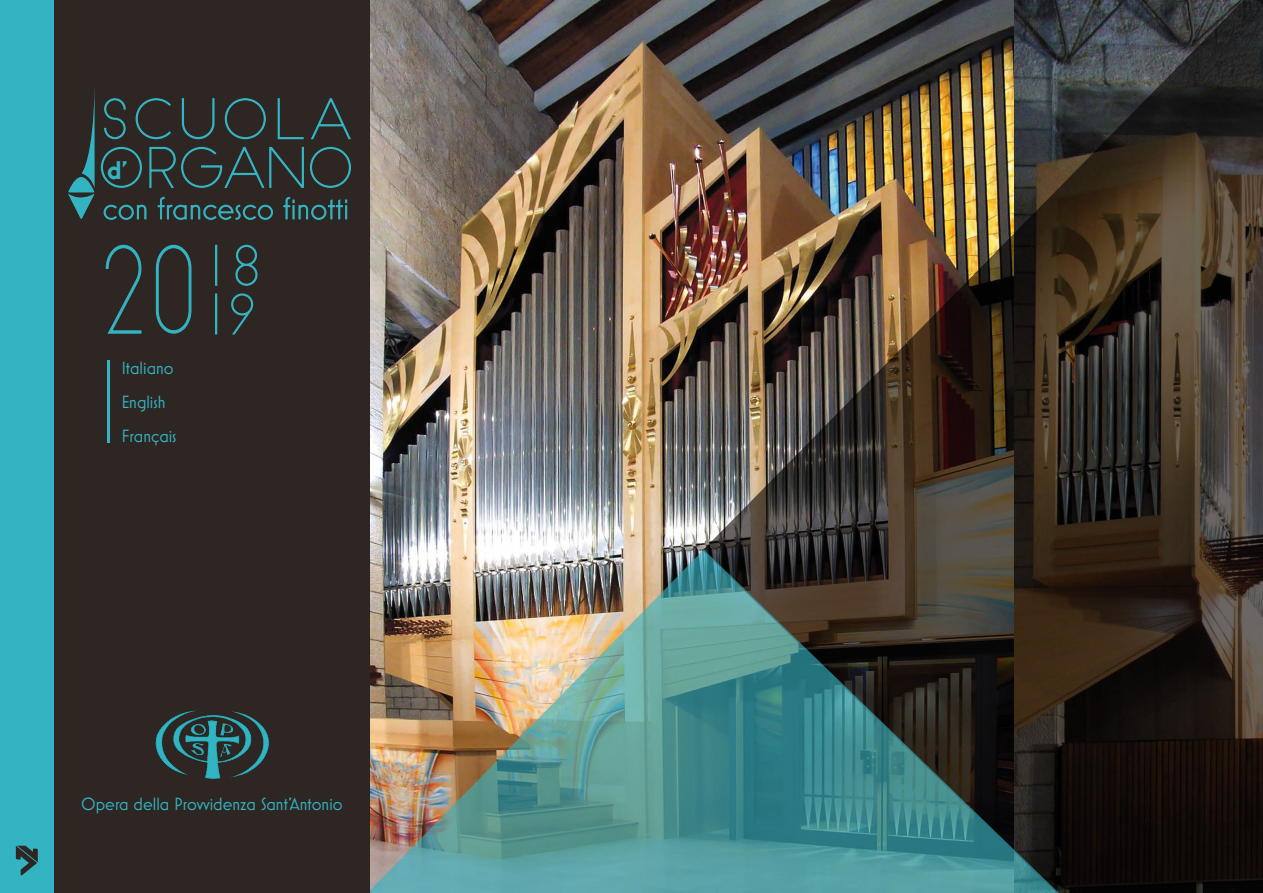
<style>
.page{position:relative;width:1263px;height:893px;background:#fff}
.page>*{position:absolute;margin:0;border:0;box-sizing:border-box;transform-origin:0 0}
.t1{font:117px "Slim Joe";color:#34b4c3;scale:.75 1}
.t2{font:700 25.95px "Mostra Nuova";color:#34b4c3}
.t3{font:18px/34px "Mostra Nuova";color:#34b4c3}
</style>
<div class="page">
<div style="left:0;top:0;width:64px;height:893px;background:#34b4c3"></div>
<img style="left:370px;top:0;width:332px;height:550px">
<img style="left:702px;top:0;width:561px;height:893px">
<img style="left:370px;top:550px;width:711px;height:343px">
<div style="left:54px;top:0;width:316px;height:893px;background:#2d2622"></div>
<img style="left:155px;top:710px;width:114px;height:69px">
<svg style="left:16px;top:846px;width:22px;height:30px"></svg>
<svg style="left:68px;top:88px;width:283px;height:132px"></svg>
<hr style="left:108px;top:360px;width:2px;height:82px;background:#34b4c3">
<svg style="left:105px;top:244px;width:37px;height:90px"></svg>
<svg style="left:155px;top:244px;width:37px;height:90px"></svg>
<div style="left:215px;top:245px;width:2px;height:41px;border:1px solid #34b4c3"></div>
<svg style="left:235px;top:244px;width:23px;height:42px"></svg>
<div style="left:215px;top:293px;width:2px;height:41px;border:1px solid #34b4c3"></div>
<svg style="left:231px;top:293px;width:23px;height:42px"></svg>
<h2 class="t2" style="left:107px;top:155px;width:22px">d’</h2>
<h1 class="t1" style="left:98px;top:224px;width:221px">20<sup>18</sup></h1>
<p class="t3" style="left:121px;top:351px;width:57px">Italiano<br>English<br>Français</p>
<p class="t3" style="left:81px;top:786px;width:263px">Opera della Provvidenza Sant’Antonio</p>
</div>
